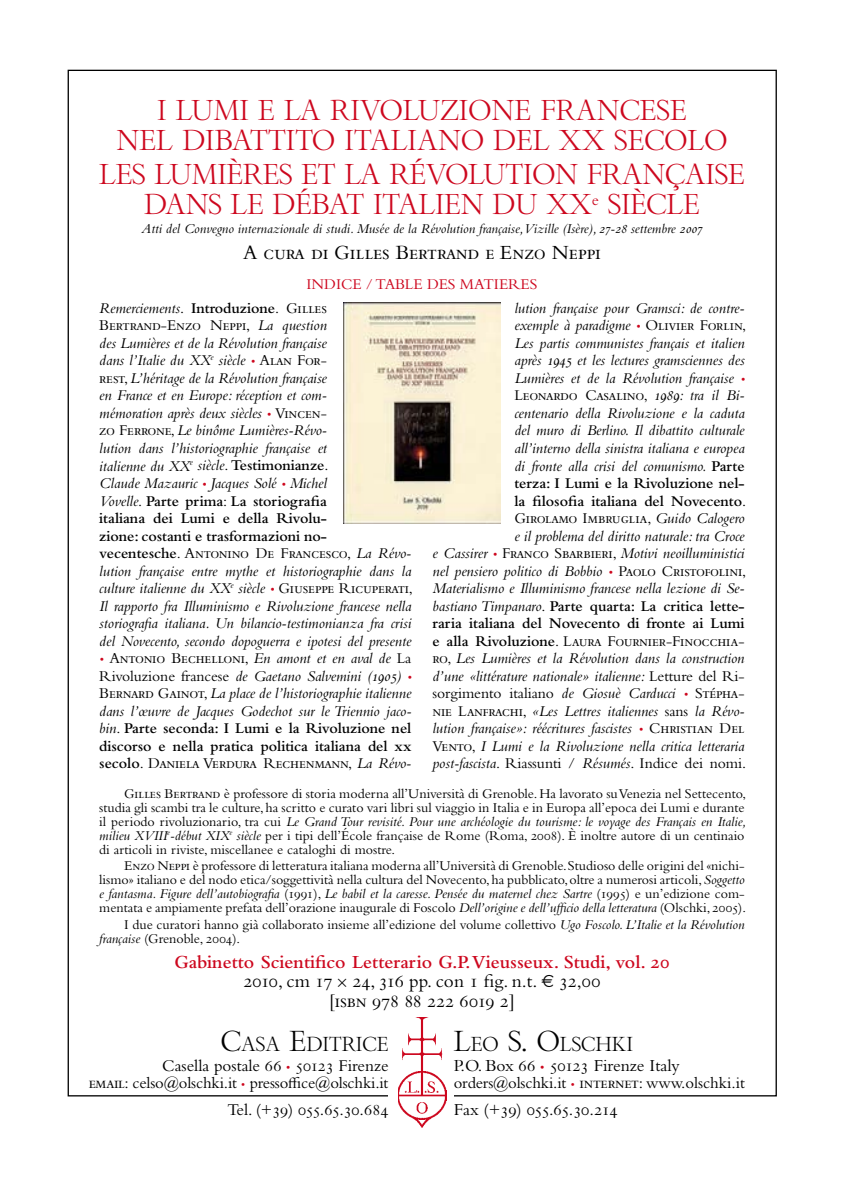
<style>
.page{position:relative;width:844px;height:1191px;background:#fff}
.page>*{position:absolute;margin:0;border:0;box-sizing:border-box;transform-origin:0 0}
.t1{font:27.82px/29.8px "Bembo Titling MT Std";letter-spacing:-.01em;color:#cd071e;text-align:center}
.t2{font:21px "Bembo Std";color:#000}
.t3{font:19.6px "Bembo Titling MT Std";color:#000}
.t4{font:600 19.25px/19.2px "Bembo Std";color:#cd071e;text-align:center}
.t5{font:17.5px "Bembo Std";color:#000}
.t6{font:17.5px "Bembo Std";letter-spacing:-.02em;color:#000}
.t7{font:17.15px "Bembo Std";letter-spacing:-.01em;color:#000}
.t8{font:16.62px "Bembo Std";letter-spacing:-.01em;color:#000}
.t9{font:italic 15.58px/17.5px "Bembo Std";letter-spacing:-.005em;color:#000}
.t10{font:15.58px "Bembo Std";letter-spacing:-.005em;color:#cd071e}
.t11{font:14px/14px "Bembo Std";color:#000;text-align:justify}
.t12{font:italic 14px "Bembo Std";color:#000}
.s1{font-style:normal}
.s2{font-weight:600;font-style:normal}
.s3{font-size:12.08px;color:#cd071e}
.s4{font-style:italic}
.s5{font-weight:400;color:#000}
.s6{font-family:"Bembo Cost";font-weight:400;color:#000}
.s7{font-size:28px}
.s8{font-size:11.9px;color:#cd071e}
.s9{font-size:11.38px;color:#cd071e}
.s10{font-size:12.25px;color:#cd071e}
</style>
<div class="page">
<img style="left:398px;top:1017px;width:48px;height:110px">
<img style="left:344px;top:302px;width:156px;height:222px">
<h1 class="t1" style="left:117px;top:95px;width:612px">I LUMI E LA RIVOLUZIONE FRANCESE<br>NEL DIBATTITO ITALIANO DEL XX SECOLO</h1>
<h1 class="t1" style="left:99px;top:159px;width:646px">LES LUMIÈRES ET LA RÉVOLUTION FRANÇAISE<br>DANS LE DÉBAT ITALIEN DU XX<sup>e</sup> SIÈCLE</h1>
<p class="t12" style="left:142px;top:220px;width:562px">Atti del Convegno internazionale di studi. Musée de la Révolution française, Vizille (Isère), 27-28 settembre 2007</p>
<h2 class="t2" style="left:243px;top:240px;width:359px">A cura di Gilles Bertrand e Enzo Neppi</h2>
<p class="t10" style="left:306px;top:275px;width:232px">INDICE / TABLE DES MATIERES</p>
<p class="t9" style="left:99px;top:299px;width:315px">Remerciements<span class="s1">.</span> <span class="s2">Introduzione</span><span class="s1">. Gilles Bertrand-Enzo Neppi,</span> La question<br>des Lumières et de la Révolution française<br>dans l’Italie du XX<sup>e</sup> siècle <span class="s3">•</span> <span class="s1">Alan For-<br>rest,</span> L’héritage de la Révolution française<br>en France et en Europe: réception et com-<br>mémoration après deux siècles <span class="s3">•</span> <span class="s1">Vincen-<br>zo Ferrone,</span> Le binôme Lumières-Révo-<br>lution dans l’historiographie française et<br>italienne du XX<sup>e</sup> siècle<span class="s1">.</span> <span class="s2">Testimonianze</span><span class="s1">.<br></span>Claude Mazauric <span class="s3">•</span> Jacques Solé <span class="s3">•</span> Michel<br>Vovelle<span class="s1">.</span> <span class="s2">Parte prima</span><span class="s1">:</span> <span class="s2">La storiografia<br>italiana dei Lumi e della Rivolu-<br>zione: costanti e trasformazioni no-<br>vecentesche</span><span class="s1">. Antonino De Francesco,</span> La Révo&shy;lution française entre mythe et historiographie dans la culture italienne du XX<sup>e</sup> siècle <span class="s3">•</span> <span class="s1">Giuseppe Ricuperati, </span>Il rapporto fra Illuminismo e Rivoluzione francese nella storiografia italiana. Un bilancio-testimonianza fra crisi del Novecento, secondo dopoguerra e ipotesi del presente</p>
<p class="t9" style="left:99px;top:649px;width:313px;text-align:justify"><span class="s3">•</span> <span class="s1">Antonio Bechelloni,</span> En amont et en aval de <span class="s1">La Rivoluzione francese</span> de Gaetano Salvemini (1905) <span class="s3">• </span><span class="s1">Bernard Gainot,</span> La place de l’historiographie italienne dans l’œuvre de Jacques Godechot sur le Triennio jaco&shy;bin<span class="s1">.</span> <span class="s2">Parte seconda: I Lumi e la Rivoluzione nel discorso e nella pratica politica italiana del xx secolo</span><span class="s1">. Daniela Verdura Rechenmann,</span> La Révo-</p>
<p class="t9" style="left:432px;top:299px;width:315px;text-align:right">lution française pour Gramsci: de contre-<br>exemple à paradigme <span class="s3">•</span> <span class="s1">Olivier Forlin,<br></span>Les partis communistes français et italien<br>après 1945 et les lectures gramsciennes des<br>Lumières et de la Révolution française <span class="s3">•<br></span><span class="s1">Leonardo Casalino,</span> 1989: tra il Bi-<br>centenario della Rivoluzione e la caduta<br>del muro di Berlino. Il dibattito culturale<br>all’interno della sinistra italiana e europea<br>di fronte alla crisi del comunismo. <span class="s2">Parte<br>terza: I Lumi e la Rivoluzione nel-<br>la filosofia italiana del Novecento</span><span class="s1">.<br>Girolamo Imbruglia,</span> Guido Calogero<br>e il problema del diritto naturale: tra Croce<br>e Cassirer <span class="s3">•</span> <span class="s1">Franco Sbarbieri,</span> Motivi neoilluministici nel pensiero politico di Bobbio <span class="s3">•</span> <span class="s1">Paolo Cristofolini, </span>Materialismo e Illuminismo francese nella lezione di Se&shy;bastiano Timpanaro<span class="s1">.</span> <span class="s2">Parte quarta: La critica lette&shy;raria italiana del Novecento di fronte ai Lumi e alla Rivoluzione</span><span class="s1">. Laura Fournier-Finocchia&shy;ro,</span> Les Lumières et la Révolution dans la construction d’une «littérature nationale» italienne: <span class="s1">Letture del Ri&shy;sorgimento italiano</span> de Giosuè Carducci <span class="s3">•</span> <span class="s1">Stépha&shy;nie Lanfrachi,</span> «Les Lettres italiennes <span class="s1">sans</span> la Révo&shy;lution française»: réécritures fascistes <span class="s3">•</span> <span class="s1">Christian Del Vento,</span> I Lumi e la Rivoluzione nella critica letteraria post-fascista<span class="s1">. Riassunti /</span> Résumés<span class="s1">. Indice dei nomi.</span></p>
<p class="t11" style="left:99px;top:786px;width:648px;text-indent:25px">Gilles Bertrand è professore di storia moderna all’Università di Grenoble. Ha lavorato su Venezia nel Settecento, studia gli scambi tra le culture, ha scritto e curato vari libri sul viaggio in Italia e in Europa all’epoca dei Lumi e durante il periodo rivoluzionario, tra cui <span class="s4">Le Grand Tour revisité. Pour une archéologie du tourisme: le voyage des Français en Italie, milieu XVIII</span><sup>e</sup><span class="s4">-début XIX</span><sup>e</sup> <span class="s4">siècle</span> per i tipi dell’École française de Rome (Roma, 2008). È inoltre autore di un centinaio di articoli in riviste, miscellanee e cataloghi di mostre.</p>
<p class="t11" style="left:99px;top:858px;width:648px;text-indent:25px">Enzo Neppi è professore di letteratura italiana moderna all’Università di Grenoble. Studioso delle origini del «nichi&shy;lismo» italiano e del nodo etica/soggettività nella cultura del Novecento, ha pubblicato, oltre a numerosi articoli, <span class="s4">Soggetto e fantasma. Figure dell’autobiografia</span> (1991), <span class="s4">Le babil et la caresse. Pensée du maternel chez Sartre</span> (1995) e un’edizione com&shy;mentata e ampiamente prefata dell’orazione inaugurale di Foscolo <span class="s4">Dell’origine e dell’ufficio della letteratura</span> (Olschki, 2005).</p>
<p class="t11" style="left:99px;top:917px;width:646px;text-indent:25px">I due curatori hanno già collaborato insieme all’edizione del volume collettivo <span class="s4">Ugo Foscolo. L’Italie et la Révolution française</span> (Grenoble, 2004).</p>
<p class="t4" style="left:174px;top:952px;width:496px">Gabinetto Scientifico Letterario G.P. Vieusseux. Studi, vol. 20<br><span class="s5">2010, cm 17</span> <span class="s6">¥</span> <span class="s5">24, 316 pp. con 1 fig. n.t.</span> <span class="s6">√</span> <span class="s5">32,00<br>[isbn 978 88 222 6019 2]</span></p>
<p class="t3" style="left:221px;top:1031px;width:169px"><span class="s7">C</span>ASA <span class="s7">E</span>DITRICE</p>
<p class="t7" style="left:162px;top:1055px;width:228px">Casella postale 66 <span class="s8">•</span> 50123 Firenze</p>
<p class="t8" style="left:89px;top:1073px;width:301px">email: celso@olschki.it <span class="s9">•</span> pressoffice@olschki.it</p>
<p class="t7" style="left:227px;top:1099px;width:162px">Tel. (+39) 055.65.30.684</p>
<p class="t3" style="left:453px;top:1031px;width:181px"><span class="s7">L</span>EO <span class="s7">S. O</span>LSCHKI</p>
<p class="t5" style="left:453px;top:1054px;width:227px">P.O. Box 66 <span class="s10">•</span> 50123 Firenze Italy</p>
<p class="t8" style="left:453px;top:1073px;width:293px">orders@olschki.it <span class="s9">•</span> internet: www.olschki.it</p>
<p class="t6" style="left:453px;top:1098px;width:165px">Fax (+39) 055.65.30.214</p>
</div>
